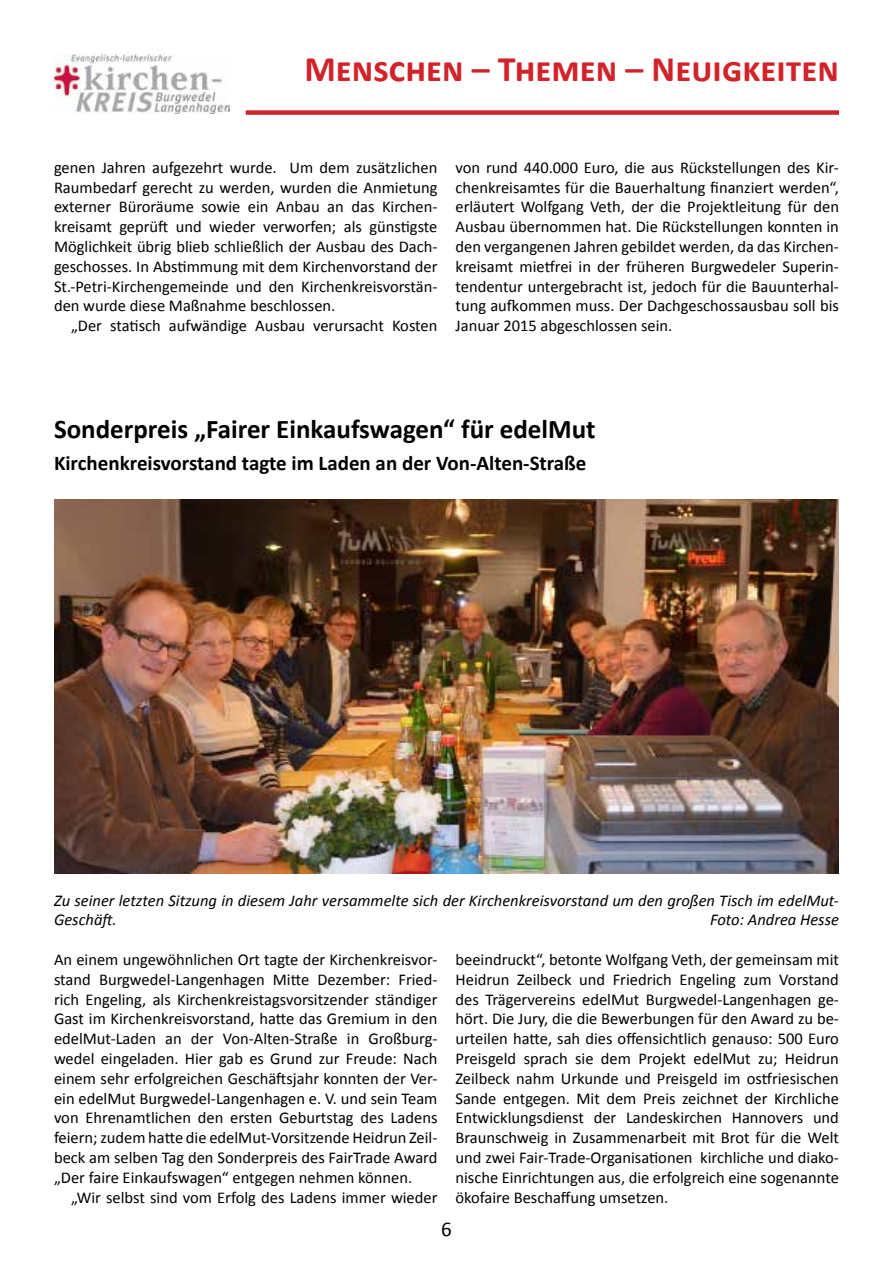
<style>
.page{position:relative;width:893px;height:1263px;background:#fff}
.page>*{position:absolute;margin:0;border:0;box-sizing:border-box;transform-origin:0 0}
.t1{font:700 36px "Calibri";color:#d2232a}
.t2{font:700 27px "Calibri";color:#000}
.t3{font:700 21px "Calibri";color:#000}
.t4{font:21px "Calibri";color:#000}
.t5{font:16.5px/19.8px "Calibri";color:#000;text-align:justify}
.t6{font:italic 16.5px/19.8px "Calibri";color:#000}
</style>
<div class="page">
<img style="left:54px;top:54px;width:176px;height:59px">
<div style="left:246px;top:110px;width:593px;height:5px;background:#d2232a"></div>
<img style="left:54px;top:500px;width:785px;height:374px">
<h1 class="t1" style="left:304px;top:46px;width:536px">Menschen – Themen – Neuigkeiten</h1>
<p class="t5" style="left:54px;top:157px;width:385px">genen Jahren aufgezehrt wurde. Um dem zusätzlichen Raumbedarf gerecht zu werden, wurden die Anmietung externer Büroräume sowie ein Anbau an das Kirchen&shy;kreisamt geprüft und wieder verworfen; als günstigste Möglichkeit übrig blieb schließlich der Ausbau des Dach&shy;geschosses. In Abstimmung mit dem Kirchenvorstand der St.-Petri-Kirchengemeinde und den Kirchenkreisvorstän&shy;den wurde diese Maßnahme beschlossen.</p>
<p class="t5" style="left:71px;top:316px;width:368px">„Der statisch aufwändige Ausbau verursacht Kosten</p>
<p class="t5" style="left:455px;top:157px;width:385px">von rund 440.000 Euro, die aus Rückstellungen des Kir&shy;chenkreisamtes für die Bauerhaltung finanziert werden“, erläutert Wolfgang Veth, der die Projektleitung für den Ausbau übernommen hat. Die Rückstellungen konnten in den vergangenen Jahren gebildet werden, da das Kirchen&shy;kreisamt mietfrei in der früheren Burgwedeler Superin&shy;tendentur untergebracht ist, jedoch für die Bauunterhal&shy;tung aufkommen muss. Der Dachgeschossausbau soll bis Januar 2015 abgeschlossen sein.</p>
<h2 class="t2" style="left:54px;top:412px;width:543px">Sonderpreis „Fairer Einkaufswagen“ für edelMut</h2>
<p class="t3" style="left:54px;top:449px;width:534px">Kirchenkreisvorstand tagte im Laden an der Von-Alten-Straße</p>
<p class="t6" style="left:54px;top:889px;width:786px">Zu seiner letzten Sitzung in diesem Jahr versammelte sich der Kirchenkreisvorstand um den großen Tisch im edelMut-<br>Geschäft.</p>
<p class="t6" style="left:710px;top:909px;width:130px">Foto: Andrea Hesse</p>
<p class="t5" style="left:54px;top:949px;width:385px">An einem ungewöhnlichen Ort tagte der Kirchenkreisvor&shy;stand Burgwedel-Langenhagen Mitte Dezember: Fried&shy;rich Engeling, als Kirchenkreistagsvorsitzender ständiger Gast im Kirchenkreisvorstand, hatte das Gremium in den edelMut-Laden an der Von-Alten-Straße in Großburg&shy;wedel eingeladen. Hier gab es Grund zur Freude: Nach einem sehr erfolgreichen Geschäftsjahr konnten der Ver&shy;ein edelMut Burgwedel-Langenhagen e. V. und sein Team von Ehrenamtlichen den ersten Geburtstag des Ladens feiern; zudem hatte die edelMut-Vorsitzende Heidrun Zeil&shy;beck am selben Tag den Sonderpreis des FairTrade Award „Der faire Einkaufswagen“ entgegen nehmen können.</p>
<p class="t5" style="left:71px;top:1187px;width:368px">„Wir selbst sind vom Erfolg des Ladens immer wieder</p>
<p class="t5" style="left:455px;top:949px;width:385px">beeindruckt“, betonte Wolfgang Veth, der gemeinsam mit Heidrun Zeilbeck und Friedrich Engeling zum Vorstand des Trägervereins edelMut Burgwedel-Langenhagen ge&shy;hört. Die Jury, die die Bewerbungen für den Award zu be&shy;urteilen hatte, sah dies offensichtlich genauso: 500 Euro Preisgeld sprach sie dem Projekt edelMut zu; Heidrun Zeilbeck nahm Urkunde und Preisgeld im ostfriesischen Sande entgegen. Mit dem Preis zeichnet der Kirchliche Entwicklungsdienst der Landeskirchen Hannovers und Braunschweig in Zusammenarbeit mit Brot für die Welt und zwei Fair-Trade-Organisationen kirchliche und diako&shy;nische Einrichtungen aus, die erfolgreich eine sogenannte ökofaire Beschaffung umsetzen.</p>
<p class="t4" style="left:441px;top:1216px;width:12px">6</p>
</div>
